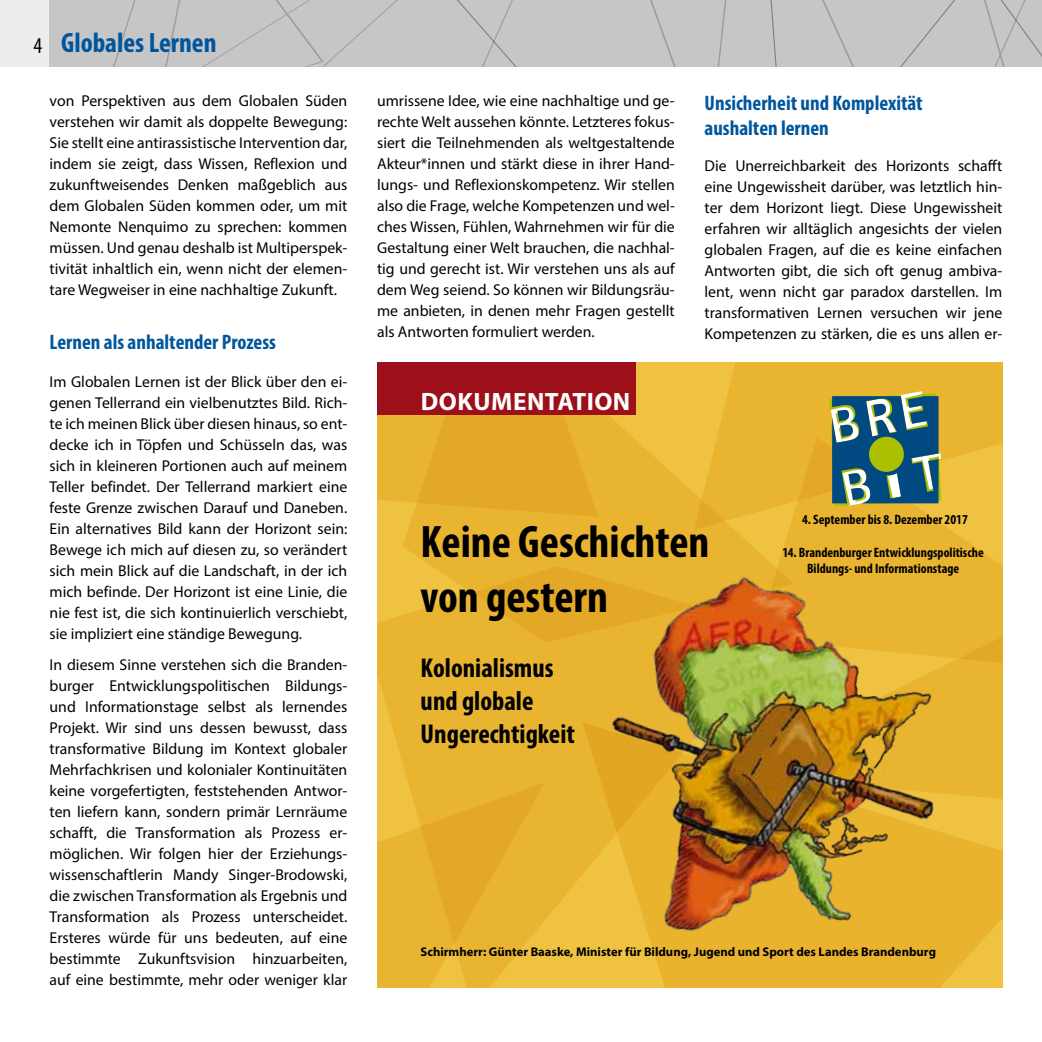
<style>
.page{position:relative;width:1042px;height:1042px;background:#fff}
.page>*{position:absolute;margin:0;border:0;box-sizing:border-box;transform-origin:0 0}
.t1{font:700 condensed 45.68px/54.9px "Myriad Pro";color:#000}
.t2{font:700 condensed 28px "Myriad Pro";color:#00569d}
.t3{font:700 condensed 27.3px/32.7px "Myriad Pro";color:#000}
.t4{font:700 25.2px "Myriad Pro";letter-spacing:.02em;color:#fff}
.t5{font:condensed 22.75px "Myriad Pro";color:#000}
.t6{font:700 condensed 21px/25.2px "Myriad Pro";color:#00569d}
.t7{font:15.75px/21px "Myriad Pro";color:#000;text-align:justify}
.t8{font:700 condensed 13.65px/16.4px "Myriad Pro";color:#000;text-align:center}
.t9{font:700 12.6px "Myriad Pro";color:#000}
</style>
<div class="page">
<div style="left:0;top:0;width:1042px;height:67px;background:#ededed"></div>
<div style="left:50px;top:0;width:39px;height:67px;background:#c6c6c6"></div>
<div style="left:89px;top:0;width:66px;height:67px;background:#c6c6c6"></div>
<div style="left:155px;top:0;width:887px;height:67px;background:#c6c6c6"></div>
<div style="left:794px;top:362px;width:208px;height:75px;background:#e9b531"></div>
<svg style="left:794px;top:437px;width:208px;height:190px;background:#eab936"></svg>
<svg style="left:377px;top:566px;width:205px;height:421px;background:#e9b733"></svg>
<svg style="left:402px;top:362px;width:392px;height:280px;background:#e9b733"></svg>
<svg style="left:582px;top:801px;width:420px;height:186px;background:#ebb834"></svg>
<svg style="left:990px;top:627px;width:12px;height:174px;background:#e8b32f"></svg>
<svg style="left:377px;top:782px;width:168px;height:205px;background:#e8b330"></svg>
<img style="left:573px;top:542px;width:417px;height:421px">
<svg style="left:377px;top:415px;width:221px;height:102px;background:#e5ad29"></svg>
<div style="left:377px;top:362px;width:259px;height:53px;background:#9e1019"></div>
<svg style="left:829px;top:391px;width:112px;height:115px;background:#557f79"></svg>
<h3 class="t5" style="left:33px;top:32px;width:10px">4</h3>
<h2 class="t2" style="left:61px;top:26px;width:157px">Globales Lernen</h2>
<p class="t7" style="left:50px;top:90px;width:299px">von Perspektiven aus dem Globalen Süden verstehen wir damit als doppelte Bewegung:<br>Sie stellt eine antirassistische Intervention dar, indem sie zeigt, dass Wissen, Reflexion und zukunftweisendes Denken maßgeblich aus dem Globalen Süden kommen oder, um mit Nemonte Nenquimo zu sprechen: kommen müssen. Und genau deshalb ist Multiperspek&shy;tivität inhaltlich ein, wenn nicht der elemen&shy;tare Wegweiser in eine nachhaltige Zukunft.</p>
<h3 class="t6" style="left:50px;top:329px;width:228px">Lernen als anhaltender Prozess</h3>
<p class="t7" style="left:50px;top:371px;width:299px">Im Globalen Lernen ist der Blick über den ei&shy;genen Tellerrand ein vielbenutztes Bild. Rich&shy;te ich meinen Blick über diesen hinaus, so ent&shy;decke ich in Töpfen und Schüsseln das, was sich in kleineren Portionen auch auf meinem Teller befindet. Der Tellerrand markiert eine feste Grenze zwischen Darauf und Daneben.<br>Ein alternatives Bild kann der Horizont sein:<br>Bewege ich mich auf diesen zu, so verändert sich mein Blick auf die Landschaft, in der ich mich befinde. Der Horizont ist eine Linie, die nie fest ist, die sich kontinuierlich verschiebt, sie impliziert eine ständige Bewegung.</p>
<p class="t7" style="left:50px;top:654px;width:299px">In diesem Sinne verstehen sich die Branden&shy;burger Entwicklungspolitischen Bildungs&shy;und Informationstage selbst als lernendes Projekt. Wir sind uns dessen bewusst, dass transformative Bildung im Kontext globaler Mehrfachkrisen und kolonialer Kontinuitäten keine vorgefertigten, feststehenden Antwor&shy;ten liefern kann, sondern primär Lernräume schafft, die Transformation als Prozess er&shy;möglichen. Wir folgen hier der Erziehungs&shy;wissenschaftlerin Mandy Singer-Brodowski, die zwischen Transformation als Ergebnis und Transformation als Prozess unterscheidet.<br>Ersteres würde für uns bedeuten, auf eine bestimmte Zukunftsvision hinzuarbeiten, auf eine bestimmte, mehr oder weniger klar</p>
<p class="t7" style="left:377px;top:90px;width:299px">umrissene Idee, wie eine nachhaltige und ge&shy;rechte Welt aussehen könnte. Letzteres fokus&shy;siert die Teilnehmenden als weltgestaltende Akteur*innen und stärkt diese in ihrer Hand&shy;lungs- und Reflexionskompetenz. Wir stellen also die Frage, welche Kompetenzen und wel&shy;ches Wissen, Fühlen, Wahrnehmen wir für die Gestaltung einer Welt brauchen, die nachhal&shy;tig und gerecht ist. Wir verstehen uns als auf dem Weg seiend. So können wir Bildungsräu&shy;me anbieten, in denen mehr Fragen gestellt als Antworten formuliert werden.</p>
<h3 class="t6" style="left:704px;top:90px;width:220px">Unsicherheit und Komplexität aushalten lernen</h3>
<p class="t7" style="left:704px;top:155px;width:299px">Die Unerreichbarkeit des Horizonts schafft eine Ungewissheit darüber, was letztlich hin&shy;ter dem Horizont liegt. Diese Ungewissheit erfahren wir alltäglich angesichts der vielen globalen Fragen, auf die es keine einfachen Antworten gibt, die sich oft genug ambiva&shy;lent, wenn nicht gar paradox darstellen. Im transformativen Lernen versuchen wir jene Kompetenzen zu stärken, die es uns allen er-</p>
<h3 class="t4" style="left:421px;top:385px;width:211px">DOKUMENTATION</h3>
<h1 class="t1" style="left:421px;top:513px;width:290px">Keine Geschichten von gestern</h1>
<h3 class="t3" style="left:421px;top:651px;width:156px">Kolonialismus und globale<br>Ungerechtigkeit</h3>
<p class="t8" style="left:802px;top:510px;width:167px">4. September bis 8. Dezember 2017</p>
<p class="t8" style="left:782px;top:543px;width:203px">14. Brandenburger Entwicklungspolitische<br>Bildungs- und Informationstage</p>
<p class="t9" style="left:421px;top:943px;width:517px">Schirmherr: Günter Baaske, Minister für Bildung, Jugend und Sport des Landes Brandenburg</p>
</div>
